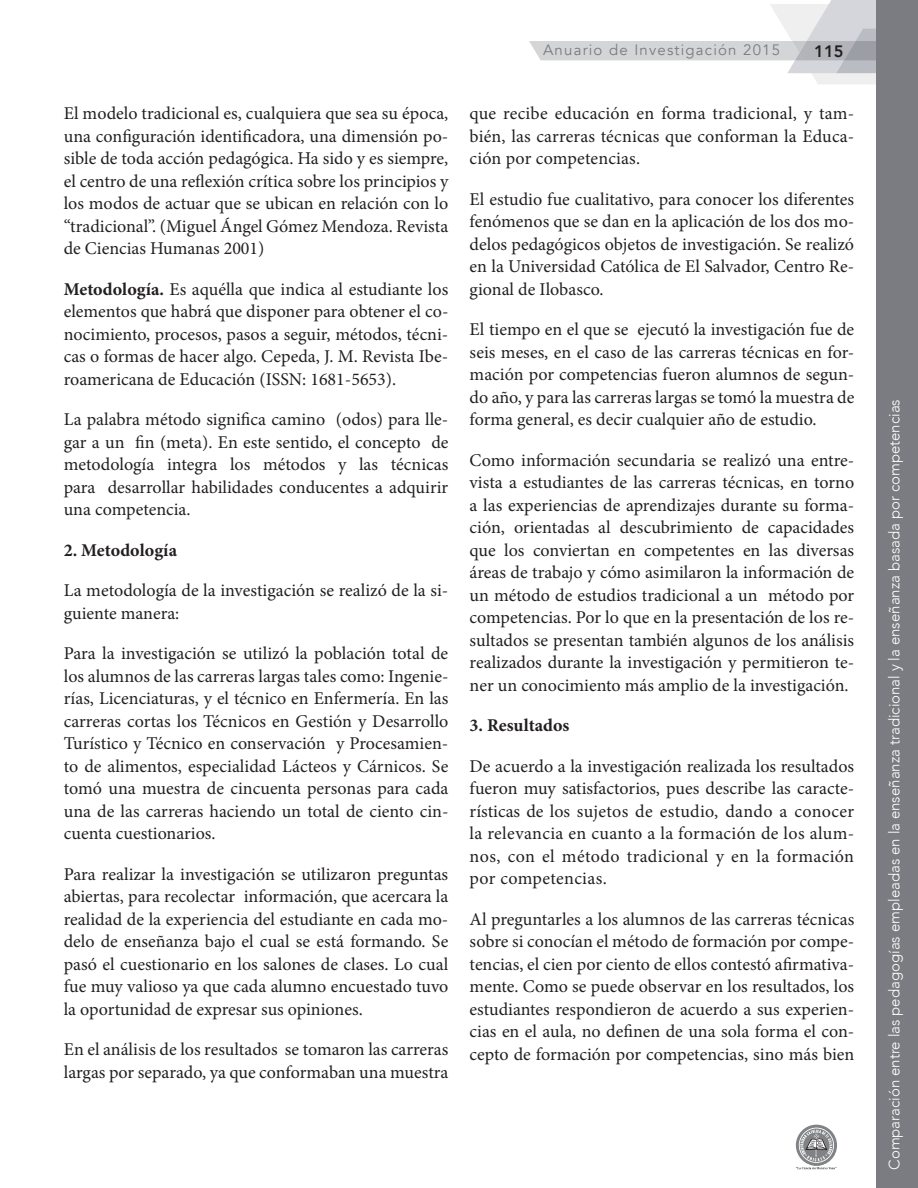
<style>
.page{position:relative;width:918px;height:1188px;background:#fff}
.page>*{position:absolute;margin:0;border:0;box-sizing:border-box;transform-origin:0 0}
.t1{font:18px/22.5px "Minion Pro";color:#231f20;text-align:justify}
.t2{font:700 18px "Minion Pro";color:#231f20}
.t3{font:800 16.5px "Avenir";color:#231f20}
.t4{font:300 15px "Avenir";color:#fff}
.t5{font:15px "Avenir";letter-spacing:.08em;color:#7b7c81}
.s1{font-weight:700}
</style>
<div class="page">
<svg style="left:529px;top:0;width:348px;height:84px"></svg>
<div style="left:796px;top:1125px;width:41px;height:41px;background:#808285;border-radius:50%"></div>
<svg style="left:796px;top:1128px;width:40px;height:41px"></svg>
<div style="left:877px;top:0;width:41px;height:1188px;background:#7b7c81"></div>
<p class="t1" style="left:64px;top:104px;width:386px">El modelo tradicional es, cualquiera que sea su época, una configuración identificadora, una dimensión po&shy;sible de toda acción pedagógica. Ha sido y es siempre, el centro de una reflexión crítica sobre los principios y los modos de actuar que se ubican en relación con lo “tradicional”. (Miguel Ángel Gómez Mendoza. Revista de Ciencias Humanas 2001)</p>
<p class="t1" style="left:64px;top:279px;width:386px"><span class="s1">Metodología.</span> Es aquélla que indica al estudiante los elementos que habrá que disponer para obtener el co&shy;nocimiento, procesos, pasos a seguir, métodos, técni&shy;cas o formas de hacer algo. Cepeda, J. M. Revista Ibe&shy;roamericana de Educación (ISSN: 1681-5653).</p>
<p class="t1" style="left:64px;top:410px;width:386px">La palabra método significa camino (odos) para lle&shy;gar a un fin (meta). En este sentido, el concepto de metodología integra los métodos y las técnicas para desarrollar habilidades conducentes a adquirir una competencia.</p>
<p class="t2" style="left:64px;top:543px;width:115px">2. Metodología</p>
<p class="t1" style="left:64px;top:581px;width:386px">La metodología de la investigación se realizó de la si&shy;guiente manera:</p>
<p class="t1" style="left:64px;top:644px;width:386px">Para la investigación se utilizó la población total de los alumnos de las carreras largas tales como: Ingenie&shy;rías, Licenciaturas, y el técnico en Enfermería. En las carreras cortas los Técnicos en Gestión y Desarrollo Turístico y Técnico en conservación y Procesamien&shy;to de alimentos, especialidad Lácteos y Cárnicos. Se tomó una muestra de cincuenta personas para cada una de las carreras haciendo un total de ciento cin&shy;cuenta cuestionarios.</p>
<p class="t1" style="left:64px;top:864px;width:386px">Para realizar la investigación se utilizaron preguntas abiertas, para recolectar información, que acercara la realidad de la experiencia del estudiante en cada mo&shy;delo de enseñanza bajo el cual se está formando. Se pasó el cuestionario en los salones de clases. Lo cual fue muy valioso ya que cada alumno encuestado tuvo la oportunidad de expresar sus opiniones.</p>
<p class="t1" style="left:64px;top:1040px;width:386px">En el análisis de los resultados se tomaron las carreras largas por separado, ya que conformaban una muestra</p>
<p class="t5" style="left:543px;top:40px;width:239px">Anuario de Investigación 2015</p>
<p class="t3" style="left:814px;top:40px;width:31px">115</p>
<p class="t1" style="left:470px;top:104px;width:386px">que recibe educación en forma tradicional, y tam&shy;bién, las carreras técnicas que conforman la Educa&shy;ción por competencias.</p>
<p class="t1" style="left:470px;top:189px;width:386px">El estudio fue cualitativo, para conocer los diferentes fenómenos que se dan en la aplicación de los dos mo&shy;delos pedagógicos objetos de investigación. Se realizó en la Universidad Católica de El Salvador, Centro Re&shy;gional de Ilobasco.</p>
<p class="t1" style="left:470px;top:320px;width:386px">El tiempo en el que se ejecutó la investigación fue de seis meses, en el caso de las carreras técnicas en for&shy;mación por competencias fueron alumnos de segun&shy;do año, y para las carreras largas se tomó la muestra de forma general, es decir cualquier año de estudio.</p>
<p class="t1" style="left:470px;top:450px;width:386px">Como información secundaria se realizó una entre&shy;vista a estudiantes de las carreras técnicas, en torno a las experiencias de aprendizajes durante su forma&shy;ción, orientadas al descubrimiento de capacidades que los conviertan en competentes en las diversas áreas de trabajo y cómo asimilaron la información de un método de estudios tradicional a un método por competencias. Por lo que en la presentación de los re&shy;sultados se presentan también algunos de los análisis realizados durante la investigación y permitieron te&shy;ner un conocimiento más amplio de la investigación.</p>
<p class="t2" style="left:470px;top:718px;width:101px">3. Resultados</p>
<p class="t1" style="left:470px;top:756px;width:386px">De acuerdo a la investigación realizada los resultados fueron muy satisfactorios, pues describe las caracte&shy;rísticas de los sujetos de estudio, dando a conocer la relevancia en cuanto a la formación de los alum&shy;nos, con el método tradicional y en la formación por competencias.</p>
<p class="t1" style="left:470px;top:909px;width:386px">Al preguntarles a los alumnos de las carreras técnicas sobre si conocían el método de formación por compe&shy;tencias, el cien por ciento de ellos contestó afirmativa&shy;mente. Como se puede observar en los resultados, los estudiantes respondieron de acuerdo a sus experien&shy;cias en el aula, no definen de una sola forma el con&shy;cepto de formación por competencias, sino más bien</p>
<p class="t4" style="left:884px;top:1170px;width:772px;rotate:-90deg">Comparación entre las pedagogías empleadas en la enseñanza tradicional y la enseñanza basada por competencias</p>
</div>
